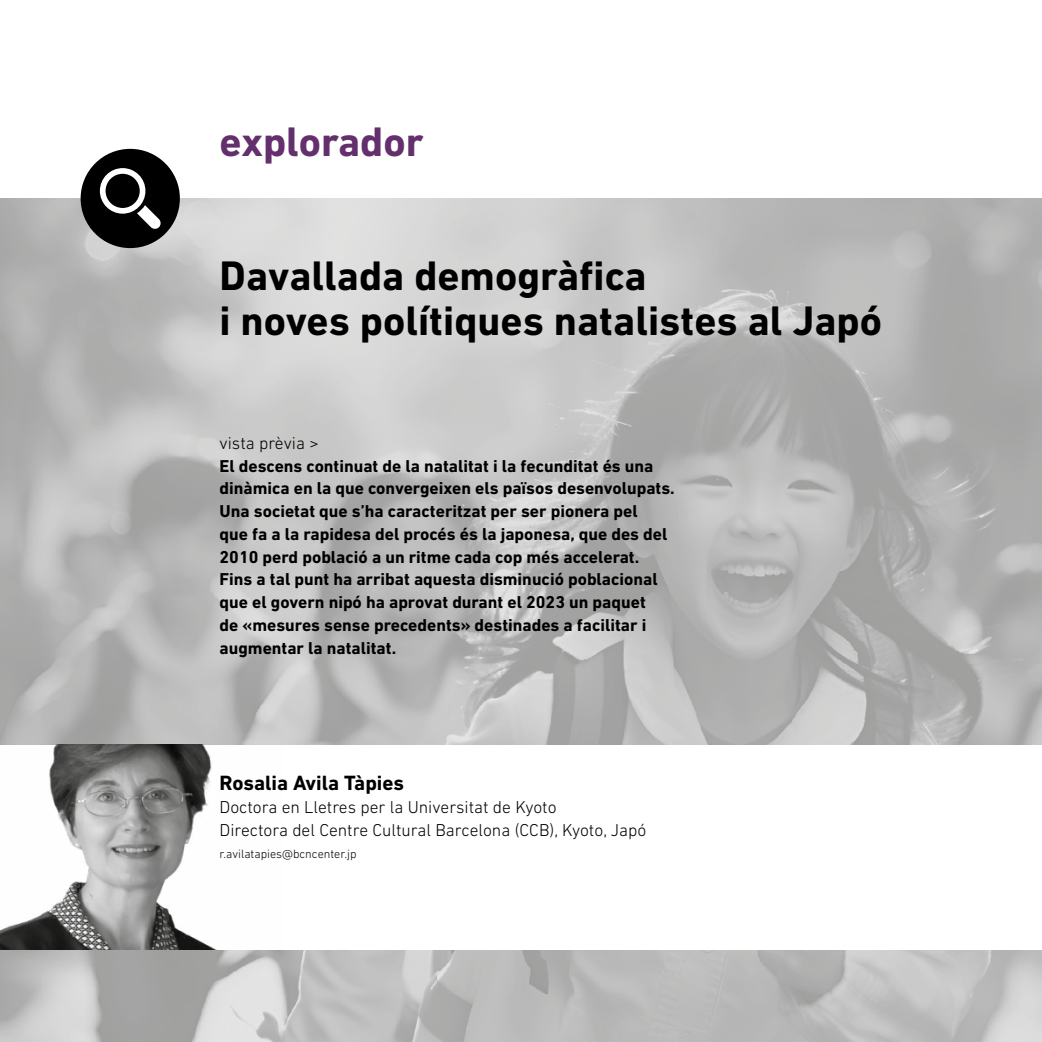
<style>
.page{position:relative;width:1042px;height:1042px;background:#fff}
.page>*{position:absolute;margin:0;border:0;box-sizing:border-box;transform-origin:0 0}
.t1{font:700 42px/45.5px "DIN Next LT Pro";color:#000}
.t2{font:700 42px "DIN Next LT Pro";color:#632f6c}
.t3{font:700 21px "DIN Next LT Pro";color:#000}
.t4{font:700 17.5px/22.8px "DIN Next LT Pro";color:#000}
.t5{font:300 17.5px/22.8px "DIN Next LT Pro";color:#000}
.t6{font:300 12.25px "DIN Next LT Pro";color:#000}
</style>
<div class="page">
<img style="left:0;top:198px;width:1042px;height:844px">
<div style="left:0;top:744px;width:1042px;height:205px;background:#fff"></div>
<img style="left:0;top:744px;width:284px;height:205px">
<div style="left:81px;top:149px;width:99px;height:99px;background:#000;border-radius:50%"></div>
<svg style="left:100px;top:168px;width:61px;height:61px"></svg>
<h1 class="t2" style="left:220px;top:117px;width:205px">explorador</h1>
<h1 class="t1" style="left:220px;top:252px;width:664px">Davallada demogràfica<br>i noves polítiques natalistes al Japó</h1>
<p class="t5" style="left:220px;top:431px;width:101px">vista prèvia &gt;</p>
<p class="t4" style="left:220px;top:454px;width:457px">El descens continuat de la natalitat i la fecunditat és una dinàmica en la que convergeixen els països desenvolupats.<br>Una societat que s’ha caracteritzat per ser pionera pel<br>que fa a la rapidesa del procés és la japonesa, que des del 2010 perd població a un ritme cada cop més accelerat.<br>Fins a tal punt ha arribat aquesta disminució poblacional que el govern nipó ha aprovat durant el 2023 un paquet<br>de «mesures sense precedents» destinades a facilitar i augmentar la natalitat.</p>
<p class="t3" style="left:220px;top:771px;width:186px">Rosalia Avila Tàpies</p>
<p class="t5" style="left:220px;top:795px;width:428px">Doctora en Lletres per la Universitat de Kyoto<br>Directora del Centre Cultural Barcelona (CCB), Kyoto, Japó</p>
<p class="t6" style="left:220px;top:847px;width:138px">r.avilatapies@bcncenter.jp</p>
</div>
